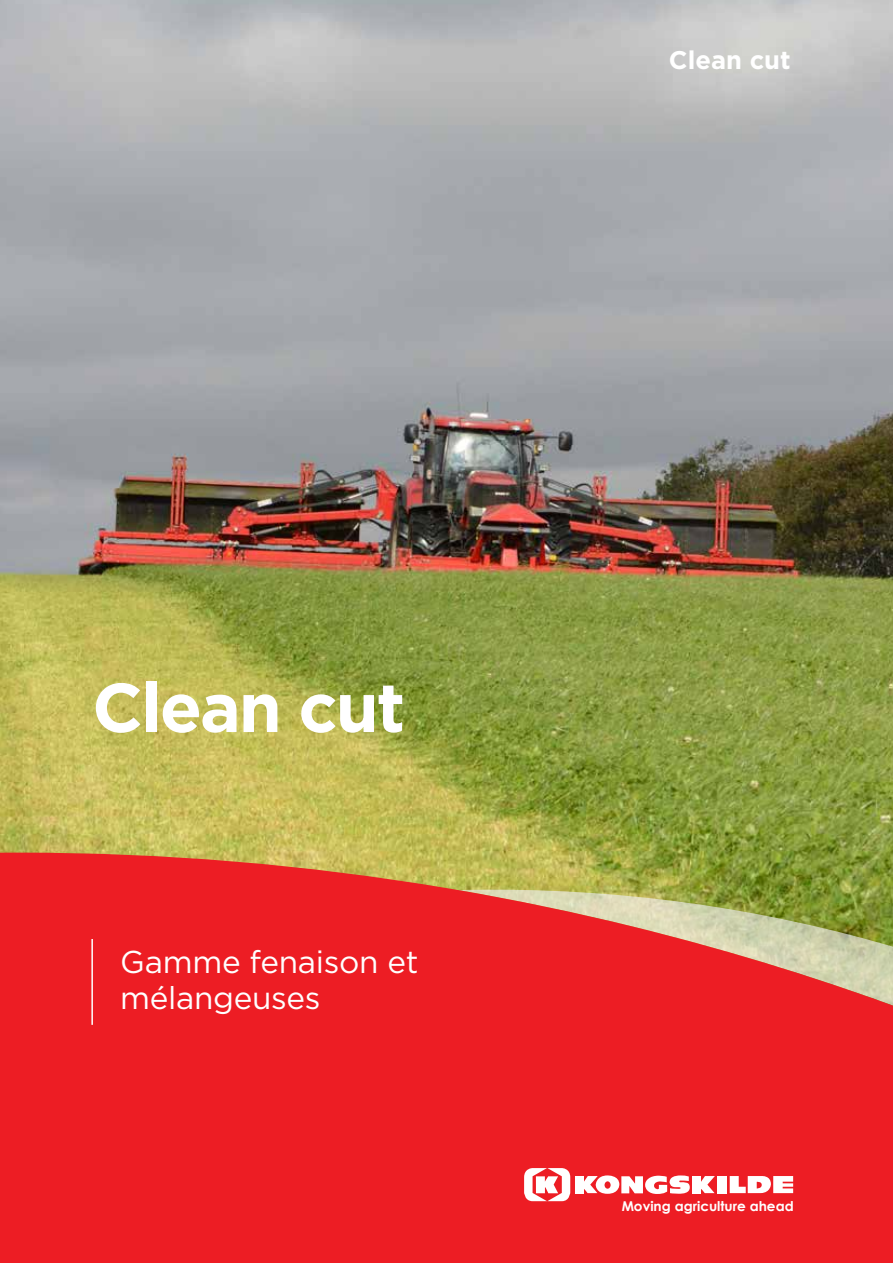
<style>
.page{position:relative;width:893px;height:1263px;background:#fff}
.page>*{position:absolute;margin:0;border:0;box-sizing:border-box;transform-origin:0 0}
.t1{font:700 69px "Gotham";letter-spacing:-.03em;color:#fff}
.t2{font:31.5px/36px "Gotham";letter-spacing:-.01em;color:#fff}
.t3{font:700 25.5px "Gotham";color:#fff}
.t4{font:700 13.5px "Century Gothic";color:#fff}
</style>
<div class="page">
<img style="left:0;top:0;width:893px;height:853px">
<svg style="left:0;top:853px;width:893px;height:410px;background:#e52f2c"></svg>
<svg style="left:0;top:854px;width:2px;height:409px"></svg>
<hr style="left:91px;top:939px;width:2px;height:86px;background:#fff">
<div style="left:575px;top:1176px;width:9px;height:17px;background:#fff"></div>
<div style="left:692px;top:1176px;width:9px;height:17px;background:#fff"></div>
<svg style="left:701px;top:1176px;width:14px;height:17px"></svg>
<div style="left:717px;top:1176px;width:9px;height:17px;background:#fff"></div>
<svg style="left:730px;top:1176px;width:63px;height:17px"></svg>
<svg style="left:524px;top:1168px;width:46px;height:33px"></svg>
<svg style="left:583px;top:1175px;width:107px;height:19px"></svg>
<p class="t3" style="left:669px;top:43px;width:123px">Clean cut</p>
<h1 class="t1" style="left:92px;top:662px;width:315px">Clean cut</h1>
<p class="t2" style="left:120px;top:943px;width:300px">Gamme fenaison et mélangeuses</p>
<p class="t4" style="left:622px;top:1196px;width:174px">Moving agriculture ahead</p>
</div>
